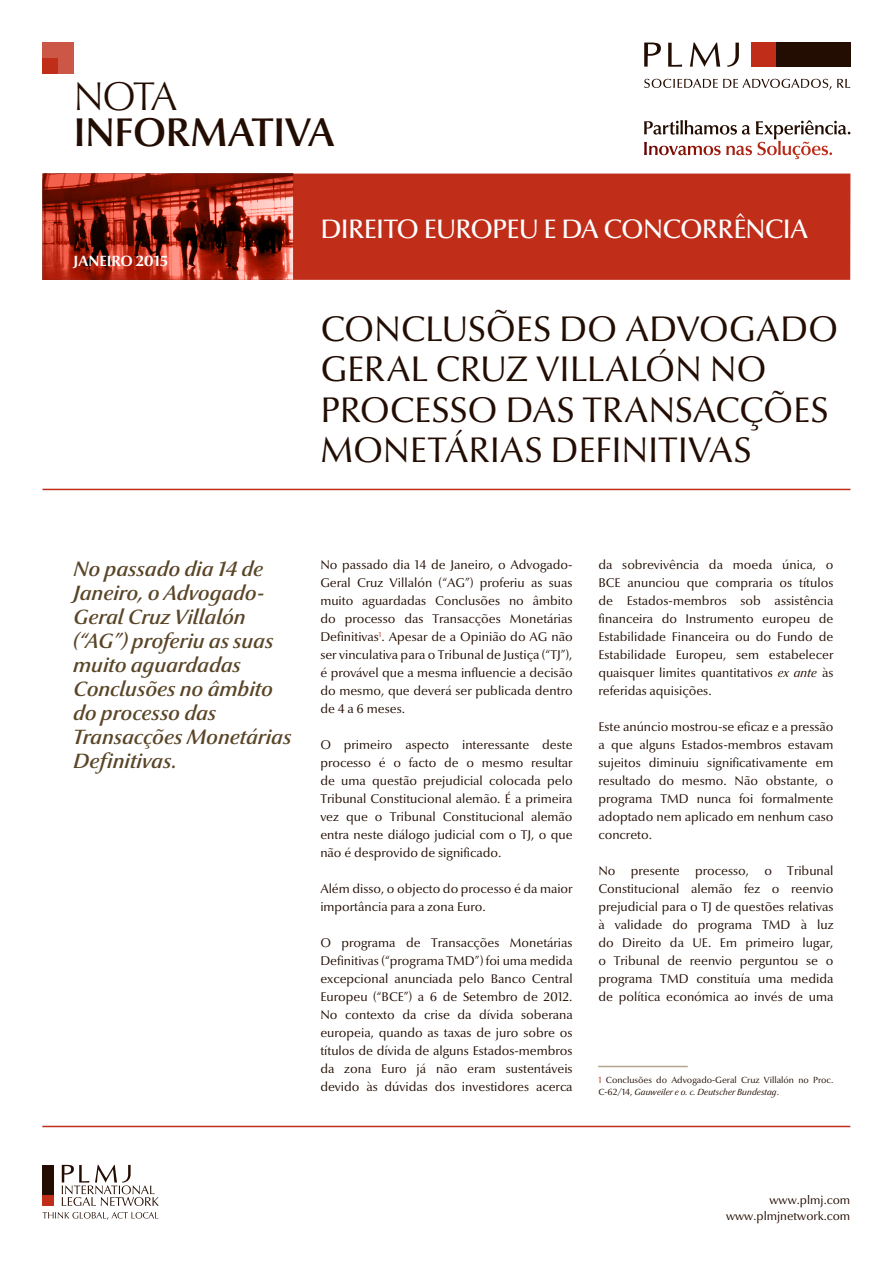
<style>
.page{position:relative;width:893px;height:1263px;background:#fff}
.page>*{position:absolute;margin:0;border:0;box-sizing:border-box;transform-origin:0 0}
.t1{font:600 40.5px "Optima Nova LT";letter-spacing:-.02em;color:#230d02}
.t2{font:300 40.5px "Optima Nova LT";color:#230d02}
.t3{font:36px/40.5px "Optima Nova LT Regular Os F";letter-spacing:-.005em;color:#230d02}
.t4{font:27px "Optima Nova LT Medium Os F";letter-spacing:-.025em;color:#fff}
.t5{font:italic 600 21px/24px "Optima Nova LT";color:#5a4527}
.t6{font:700 15px "Optima Nova LT";color:#fff}
.Corpo{font:12.75px/18px "Optima Nova LT";color:#230d02;text-align:justify}
.t7{font:12px "Optima Nova LT";color:#230d02}
.Corpo-2{font:9px/12px "Optima Nova LT";color:#230d02}
.s1{font-style:italic}
.s2{color:#c02d19}
</style>
<div class="page">
<div style="left:43px;top:174px;width:807px;height:106px;background:#c02d19"></div>
<hr style="left:43px;top:489px;width:807px;height:1px;background:#c02d19">
<div style="left:42px;top:43px;width:32px;height:31px;background:#cc5747"></div>
<div style="left:42px;top:58px;width:16px;height:16px;background:#c02d19"></div>
<div style="left:775px;top:43px;width:75px;height:24px;background:#230d02"></div>
<div style="left:751px;top:43px;width:24px;height:24px;background:#c02d19"></div>
<svg style="left:644px;top:43px;width:95px;height:24px"></svg>
<svg style="left:644px;top:79px;width:187px;height:11px"></svg>
<svg style="left:837px;top:79px;width:13px;height:9px"></svg>
<svg style="left:644px;top:120px;width:206px;height:35px"></svg>
<svg style="left:43px;top:174px;width:250px;height:106px;background:#942d1e"></svg>
<div style="left:42px;top:1194px;width:12px;height:12px;background:#c02d19"></div>
<div style="left:42px;top:1165px;width:12px;height:29px;background:#230d02"></div>
<svg style="left:62px;top:1165px;width:97px;height:41px"></svg>
<svg style="left:43px;top:1212px;width:115px;height:8px"></svg>
<hr style="left:42px;top:1126px;width:808px;height:1px;background:#c02d19">
<hr style="left:598px;top:1066px;width:90px;height:1px;background:#b4a38e">
<p class="t2" style="left:74px;top:73px;width:105px">NOTA</p>
<p class="t1" style="left:74px;top:108px;width:263px">INFORMATIVA</p>
<p class="t6" style="left:74px;top:252px;width:96px">JANEIRO 2015</p>
<p class="t4" style="left:320px;top:213px;width:489px">DIREITO EUROPEU E DA CONCORRÊNCIA</p>
<p class="t3" style="left:320px;top:309px;width:519px">CONCLUSÕES DO ADVOGADO<br>GERAL CRUZ VILLALÓN NO<br>PROCESSO DAS TRANSACÇÕES<br>MONETÁRIAS DEFINITIVAS</p>
<p class="t5" style="left:74px;top:557px;width:220px">No passado dia 14 de<br>Janeiro, o Advogado-<br>Geral Cruz Villalón (“AG”) proferiu as suas muito aguardadas<br>Conclusões no âmbito do processo das<br>Transacções Monetárias<br>Definitivas.</p>
<p class="Corpo" style="left:320px;top:556px;width:254px">No passado dia 14 de Janeiro, o Advogado-Geral Cruz Villalón (“AG”) proferiu as suas muito aguardadas Conclusões no âmbito do processo das Transacções Monetárias Definitivas<sup>1</sup>. Apesar de a Opinião do AG não ser vinculativa para o Tribunal de Justiça (“TJ”), é provável que a mesma influencie a decisão do mesmo, que deverá ser publicada dentro de 4 a 6 meses.</p>
<p class="Corpo" style="left:320px;top:736px;width:254px">O primeiro aspecto interessante deste processo é o facto de o mesmo resultar de uma questão prejudicial colocada pelo Tribunal Constitucional alemão. É a primeira vez que o Tribunal Constitucional alemão entra neste diálogo judicial com o TJ, o que não é desprovido de significado.</p>
<p class="Corpo" style="left:320px;top:880px;width:254px">Além disso, o objecto do processo é da maior importância para a zona Euro.</p>
<p class="Corpo" style="left:320px;top:934px;width:254px">O programa de Transacções Monetárias Definitivas (“programa TMD”) foi uma medida excepcional anunciada pelo Banco Central Europeu (“BCE”) a 6 de Setembro de 2012.<br>No contexto da crise da dívida soberana europeia, quando as taxas de juro sobre os títulos de dívida de alguns Estados-membros da zona Euro já não eram sustentáveis devido às dúvidas dos investidores acerca</p>
<p class="Corpo" style="left:598px;top:556px;width:237px">da sobrevivência da moeda única, o BCE anunciou que compraria os títulos de Estados-membros sob assistência financeira do Instrumento europeu de Estabilidade Financeira ou do Fundo de Estabilidade Europeu, sem estabelecer quaisquer limites quantitativos <span class="s1">ex ante</span> às referidas aquisições.</p>
<p class="Corpo" style="left:598px;top:718px;width:237px">Este anúncio mostrou-se eficaz e a pressão a que alguns Estados-membros estavam sujeitos diminuiu significativamente em resultado do mesmo. Não obstante, o programa TMD nunca foi formalmente adoptado nem aplicado em nenhum caso concreto.</p>
<p class="Corpo" style="left:598px;top:862px;width:237px">No presente processo, o Tribunal Constitucional alemão fez o reenvio prejudicial para o TJ de questões relativas à validade do programa TMD à luz do Direito da UE. Em primeiro lugar, o Tribunal de reenvio perguntou se o programa TMD constituía uma medida de política económica ao invés de uma</p>
<p class="Corpo-2" style="left:598px;top:1074px;width:237px"><span class="s2">1</span> Conclusões do Advogado-Geral Cruz Villalón no Proc.<br>C-62/14, <span class="s1">Gauweiler e o. c. Deutscher Bundestag</span>.</p>
<p class="t7" style="left:769px;top:1193px;width:82px">www.plmj.com</p>
<p class="t7" style="left:726px;top:1209px;width:126px">www.plmjnetwork.com</p>
</div>
